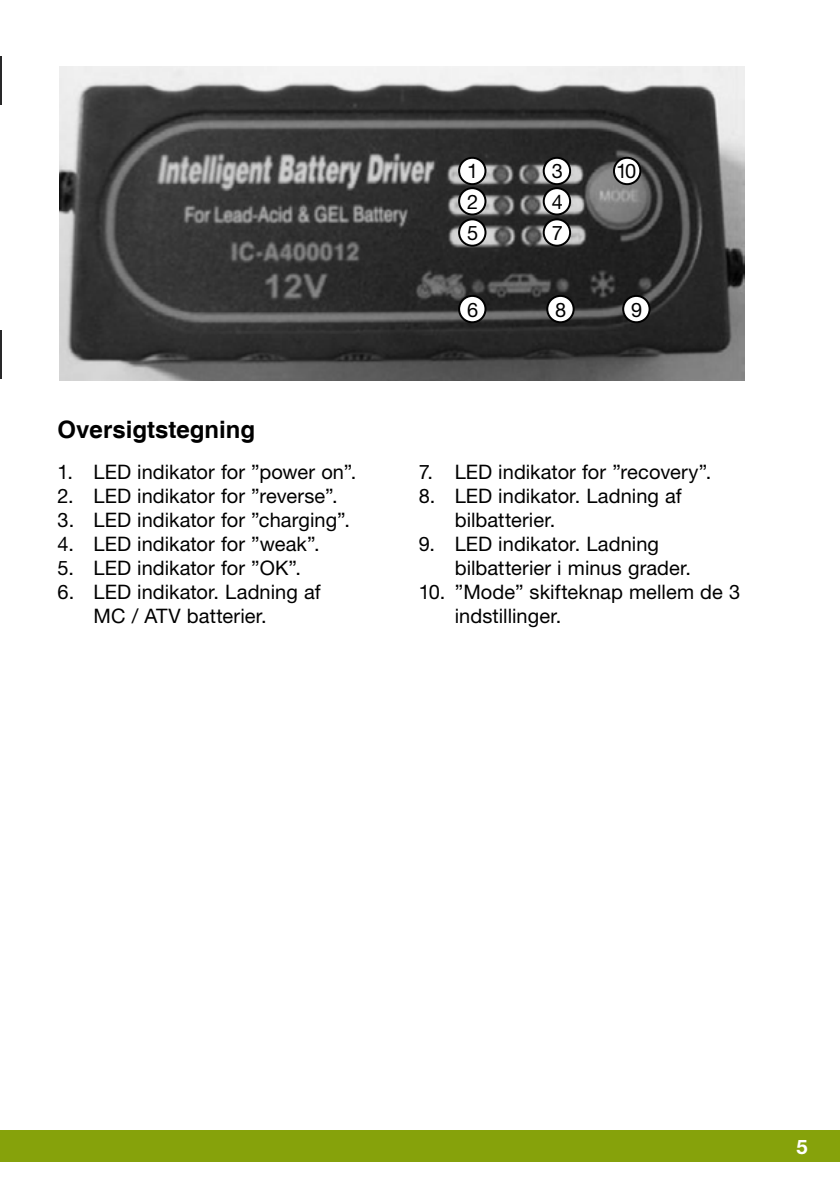
<style>
.page{position:relative;width:840px;height:1191px;background:#fff}
.page>*{position:absolute;margin:0;border:0;box-sizing:border-box;transform-origin:0 0}
.t1{font:700 24px "Helvetica";color:#000}
.t2{font:20px/24px "Helvetica Neue";letter-spacing:.005em;color:#000}
.t3{font:700 20px "Helvetica Neue";color:#fff}
</style>
<div class="page">
<div style="left:0;top:1130px;width:839px;height:32px;background:#86a20b"></div>
<img style="left:60px;top:67px;width:684px;height:314px">
<hr style="left:0;top:57px;width:1px;height:48px;background:#282829">
<hr style="left:0;top:330px;width:1px;height:48px;background:#282829">
<div style="left:459px;top:158px;width:26px;height:26px;background:#fff;border-radius:50%"></div>
<div style="left:458px;top:157px;width:28px;height:28px;border:2px solid #000;border-radius:50%"></div>
<div style="left:459px;top:188px;width:26px;height:26px;background:#fff;border-radius:50%"></div>
<div style="left:458px;top:187px;width:28px;height:28px;border:2px solid #000;border-radius:50%"></div>
<div style="left:543px;top:158px;width:26px;height:26px;background:#fff;border-radius:50%"></div>
<div style="left:542px;top:157px;width:28px;height:28px;border:2px solid #000;border-radius:50%"></div>
<div style="left:543px;top:188px;width:26px;height:26px;background:#fff;border-radius:50%"></div>
<div style="left:542px;top:187px;width:28px;height:28px;border:2px solid #000;border-radius:50%"></div>
<div style="left:459px;top:219px;width:26px;height:27px;background:#fff;border-radius:50%"></div>
<div style="left:458px;top:218px;width:28px;height:29px;border:2px solid #000;border-radius:50%"></div>
<div style="left:459px;top:296px;width:26px;height:26px;background:#fff;border-radius:50%"></div>
<div style="left:458px;top:295px;width:28px;height:28px;border:2px solid #000;border-radius:50%"></div>
<div style="left:543px;top:219px;width:26px;height:27px;background:#fff;border-radius:50%"></div>
<div style="left:542px;top:218px;width:28px;height:29px;border:2px solid #000;border-radius:50%"></div>
<div style="left:547px;top:296px;width:26px;height:26px;background:#fff;border-radius:50%"></div>
<div style="left:546px;top:295px;width:28px;height:28px;border:2px solid #000;border-radius:50%"></div>
<div style="left:622px;top:296px;width:27px;height:26px;background:#fff;border-radius:50%"></div>
<div style="left:621px;top:295px;width:29px;height:28px;border:2px solid #000;border-radius:50%"></div>
<div style="left:613px;top:158px;width:27px;height:26px;background:#fff;border-radius:50%"></div>
<div style="left:612px;top:157px;width:29px;height:28px;border:2px solid #000;border-radius:50%"></div>
<p class="t1" style="left:58px;top:415px;width:199px">Oversigtstegning</p>
<p class="t2" style="left:58px;top:460px;width:300px">1. LED indikator for ”power on”.</p>
<p class="t2" style="left:58px;top:484px;width:281px">2. LED indikator for ”reverse”.</p>
<p class="t2" style="left:58px;top:508px;width:294px">3. LED indikator for ”charging”.</p>
<p class="t2" style="left:58px;top:532px;width:263px">4. LED indikator for ”weak”.</p>
<p class="t2" style="left:58px;top:556px;width:245px">5. LED indikator for ”OK”.</p>
<p class="t2" style="left:94px;top:580px;width:228px;text-indent:-36px">6. LED indikator. Ladning af<br>MC / ATV batterier.</p>
<p class="t2" style="left:467px;top:156px;width:13px;line-height:30.4px">1<br>2</p>
<p class="t2" style="left:551px;top:156px;width:13px;line-height:30.4px">3<br>4</p>
<p class="t2" style="left:467px;top:221px;width:13px">5</p>
<p class="t2" style="left:551px;top:221px;width:13px">7</p>
<p class="t2" style="left:616px;top:159px;width:21px">10</p>
<p class="t2" style="left:467px;top:297px;width:13px">6</p>
<p class="t2" style="left:555px;top:297px;width:13px">8</p>
<p class="t2" style="left:630px;top:297px;width:13px">9</p>
<p class="t2" style="left:418px;top:460px;width:294px">7. LED indikator for ”recovery”.</p>
<p class="t2" style="left:454px;top:484px;width:228px;text-indent:-36px">8. LED indikator. Ladning af bilbatterier.</p>
<p class="t2" style="left:454px;top:532px;width:238px;text-indent:-36px">9. LED indikator. Ladning bilbatterier i minus grader.</p>
<p class="t2" style="left:454px;top:580px;width:287px;text-indent:-36px">10. ”Mode” skifteknap mellem de 3 indstillinger.</p>
<p class="t3" style="left:796px;top:1134px;width:13px">5</p>
</div>
